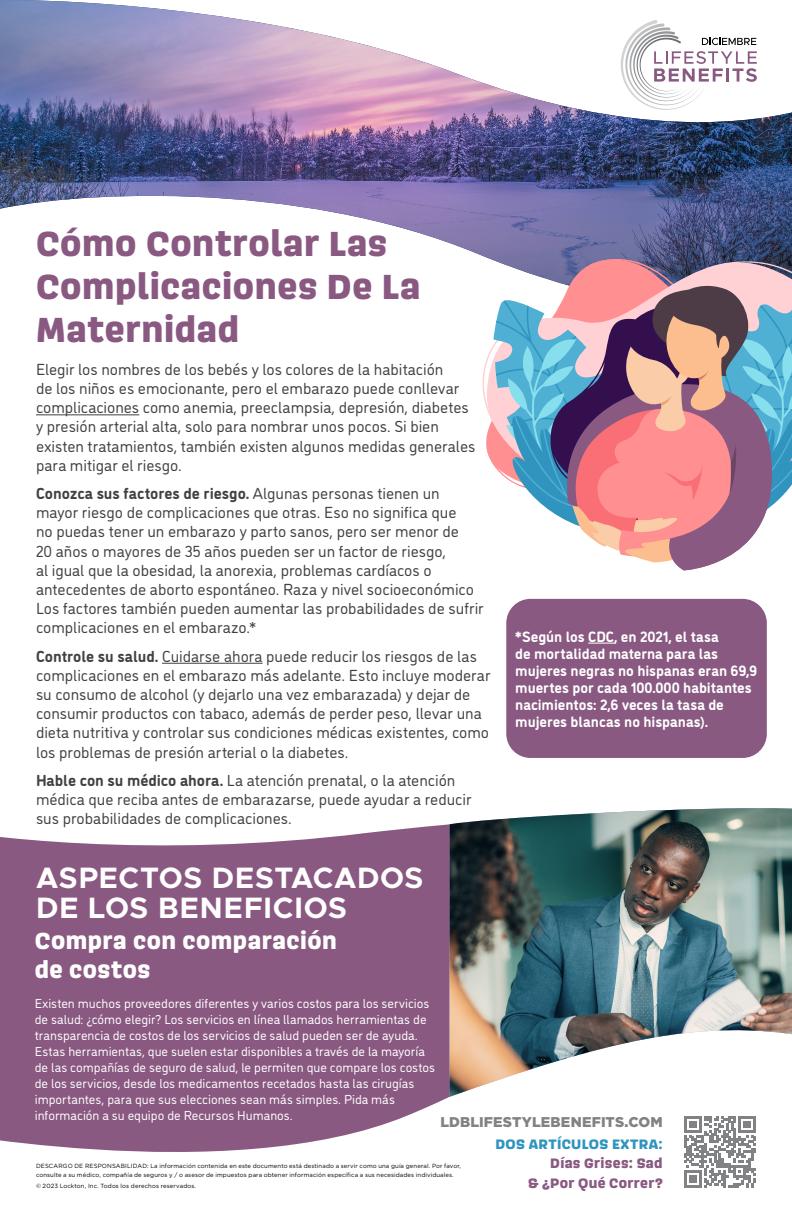
<style>
.page{position:relative;width:792px;height:1224px;background:#fff}
.page>*{position:absolute;margin:0;border:0;box-sizing:border-box;transform-origin:0 0}
.HEADLINE{font:800 36px/43.2px "Scarlet";letter-spacing:.02em;color:#8a5982}
.BULLETS{font:700 29.6px/30.3px "Metropolis";letter-spacing:.025em;color:#fff}
.HEADLINE-2{font:800 24px/28.8px "Scarlet";letter-spacing:.02em;color:#fff}
.BODY{font:16px/19.2px "DI Nosaur";color:#414042}
.BODY-2{font:700 15px/17px "DI Nosaur";color:#fff}
.t1{font:800 14.1px/19.6px "Scarlet";letter-spacing:.025em;color:#8a5982;text-align:right}
.t2{font:900 14.1px "Gotham";letter-spacing:.01em;color:#808285}
.t3{font:800 14.1px "Scarlet";letter-spacing:.025em;color:#3094bf}
.BODY-3{font:13px/16px "DI Nosaur";color:#fff}
.t4{font:6px/9px "Gotham";letter-spacing:.015em;color:#000}
.s1{font-weight:700}
</style>
<div class="page">
<img style="left:0;top:0;width:792px;height:250px">
<svg style="left:0;top:824px;width:450px;height:328px;background:#93668c"></svg>
<svg style="left:684px;top:1116px;width:72px;height:72px"></svg>
<img style="left:450px;top:808px;width:342px;height:289px">
<hr style="left:36px;top:414px;width:103px;height:1px;background:#414042">
<hr style="left:162px;top:663px;width:101px;height:1px;background:#414042">
<svg style="left:621px;top:20px;width:136px;height:90px"></svg>
<div style="left:506px;top:599px;width:261px;height:159px;background:#8a5982;border-radius:24px"></div>
<svg style="left:588px;top:643px;width:26px;height:1px"></svg>
<svg style="left:484px;top:239px;width:308px;height:18px;background:#595e8b"></svg>
<svg style="left:482px;top:257px;width:310px;height:314px"></svg>
<p class="HEADLINE" style="left:36px;top:220px;width:386px">Cómo Controlar Las<br>Complicaciones De La<br>Maternidad</p>
<p class="BODY" style="left:36px;top:359px;width:441px">Elegir los nombres de los bebés y los colores de la habitación<br>de los niños es emocionante, pero el embarazo puede conllevar complicaciones como anemia, preeclampsia, depresión, diabetes y presión arterial alta, solo para nombrar unos pocos. Si bien existen tratamientos, también existen algunos medidas generales para mitigar el riesgo.</p>
<p class="BODY" style="left:36px;top:483px;width:449px"><span class="s1">Conozca sus factores de riesgo.</span> Algunas personas tienen un mayor riesgo de complicaciones que otras. Eso no significa que<br>no puedas tener un embarazo y parto sanos, pero ser menor de<br>20 años o mayores de 35 años pueden ser un factor de riesgo,<br>al igual que la obesidad, la anorexia, problemas cardíacos o antecedentes de aborto espontáneo. Raza y nivel socioeconómico Los factores también pueden aumentar las probabilidades de sufrir complicaciones en el embarazo.*</p>
<p class="BODY" style="left:36px;top:645px;width:456px"><span class="s1">Controle su salud.</span> Cuidarse ahora puede reducir los riesgos de las complicaciones en el embarazo más adelante. Esto incluye moderar su consumo de alcohol (y dejarlo una vez embarazada) y dejar de consumir productos con tabaco, además de perder peso, llevar una dieta nutritiva y controlar sus condiciones médicas existentes, como los problemas de presión arterial o la diabetes.</p>
<p class="BODY" style="left:36px;top:770px;width:437px"><span class="s1">Hable con su médico ahora.</span> La atención prenatal, o la atención médica que reciba antes de embarazarse, puede ayudar a reducir sus probabilidades de complicaciones.</p>
<p class="BULLETS" style="left:36px;top:862px;width:389px">ASPECTOS DESTACADOS<br>DE LOS BENEFICIOS</p>
<p class="BODY-2" style="left:515px;top:627px;width:243px">*Según los CDC, en 2021, el tasa<br>de mortalidad materna para las mujeres negras no hispanas eran 69,9 muertes por cada 100.000 habitantes nacimientos: 2,6 veces la tasa de mujeres blancas no hispanas).</p>
<p class="HEADLINE-2" style="left:35px;top:926px;width:304px">Compra con comparación de costos</p>
<p class="BODY-3" style="left:35px;top:994px;width:402px">Existen muchos proveedores diferentes y varios costos para los servicios de salud: ¿cómo elegir? Los servicios en línea llamados herramientas de transparencia de costos de los servicios de salud pueden ser de ayuda.<br>Estas herramientas, que suelen estar disponibles a través de la mayoría de las compañías de seguro de salud, le permiten que compare los costos de los servicios, desde los medicamentos recetados hasta las cirugías importantes, para que sus elecciones sean más simples. Pida más información a su equipo de Recursos Humanos.</p>
<p class="t2" style="left:440px;top:1112px;width:224px">LDBLIFESTYLEBENEFITS.COM</p>
<p class="t3" style="left:495px;top:1134px;width:169px">DOS ARTÍCULOS EXTRA:</p>
<p class="t1" style="left:528px;top:1153px;width:136px">Días Grises: Sad<br>&amp; ¿Por Qué Correr?</p>
<p class="t4" style="left:36px;top:1162px;width:427px">DESCARGO DE RESPONSABILIDAD: La información contenida en este documento está destinado a servir como una guía general. Por favor, consulte a su médico, compañía de seguros y / o asesor de impuestos para obtener información específica a sus necesidades individuales.</p>
<p class="t4" style="left:36px;top:1181px;width:162px">© 2023 Lockton, Inc. Todos los derechos reservados.</p>
</div>
